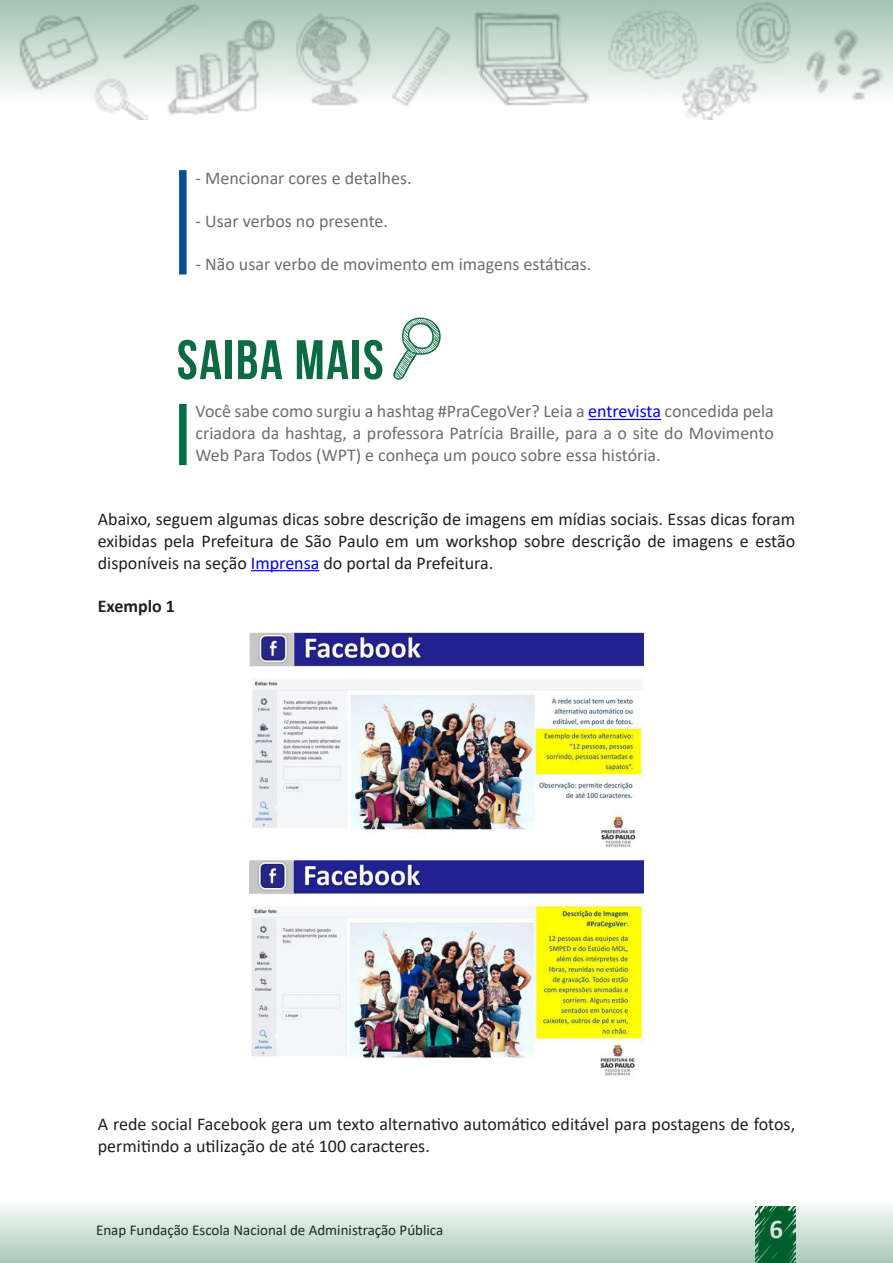
<style>
.page{position:relative;width:893px;height:1263px;background:#fff}
.page>*{position:absolute;margin:0;border:0;box-sizing:border-box;transform-origin:0 0}
.t1{font:55.5px "Bebas Neue";letter-spacing:.03em;color:#0d6b41}
.t2{font:700 27px "Calibri";color:#fff}
.texto{font:18px/21.6px "Calibri";color:#231f20;text-align:justify}
.Saiba_mais_texto{font:18px/21.6px "Calibri";color:#6c6d70;text-align:justify}
.Tome_nota_texto{font:18px "Calibri";color:#6c6d70}
.texto-2{font:700 18px "Calibri";color:#231f20}
.t3{font:15px "Calibri";color:#231f20}
.s1{color:#00f}
</style>
<div class="page">
<svg style="left:0;top:0;width:893px;height:120px"></svg>
<svg style="left:0;top:1205px;width:893px;height:58px;background:#c5dad0"></svg>
<div style="left:179px;top:170px;width:8px;height:104px;background:#065090"></div>
<div style="left:179px;top:404px;width:8px;height:61px;background:#016f45"></div>
<hr style="left:588px;top:419px;width:73px;height:1px;background:#00f">
<hr style="left:251px;top:570px;width:68px;height:1px;background:#00f">
<svg style="left:393px;top:317px;width:48px;height:63px"></svg>
<img style="left:250px;top:631px;width:393px;height:445px">
<p class="Tome_nota_texto" style="left:196px;top:165px;width:217px">- Mencionar cores e detalhes.</p>
<p class="Tome_nota_texto" style="left:196px;top:208px;width:194px">- Usar verbos no presente.</p>
<p class="Tome_nota_texto" style="left:196px;top:252px;width:397px">- Não usar verbo de movimento em imagens estáticas.</p>
<p class="t1" style="left:177px;top:329px;width:208px">SAIBA MAIS</p>
<p class="Saiba_mais_texto" style="left:196px;top:400px;width:580px">Você sabe como surgiu a hashtag #PraCegoVer? Leia a <span class="s1">entrevista</span> concedida pela criadora da hashtag, a professora Patrícia Braille, para a o site do Movimento Web Para Todos (WPT) e conheça um pouco sobre essa história.</p>
<p class="texto" style="left:98px;top:508px;width:699px">Abaixo, seguem algumas dicas sobre descrição de imagens em mídias sociais. Essas dicas foram exibidas pela Prefeitura de São Paulo em um workshop sobre descrição de imagens e estão disponíveis na seção <span class="s1">Imprensa</span> do portal da Prefeitura.</p>
<p class="texto-2" style="left:98px;top:593px;width:79px">Exemplo 1</p>
<p class="texto" style="left:98px;top:1113px;width:699px">A rede social Facebook gera um texto alternativo automático editável para postagens de fotos, permitindo a utilização de até 100 caracteres.</p>
<p class="t3" style="left:96px;top:1220px;width:349px">Enap Fundação Escola Nacional de Administração Pública</p>
<h2 class="t2" style="left:769px;top:1210px;width:15px">6</h2>
</div>
